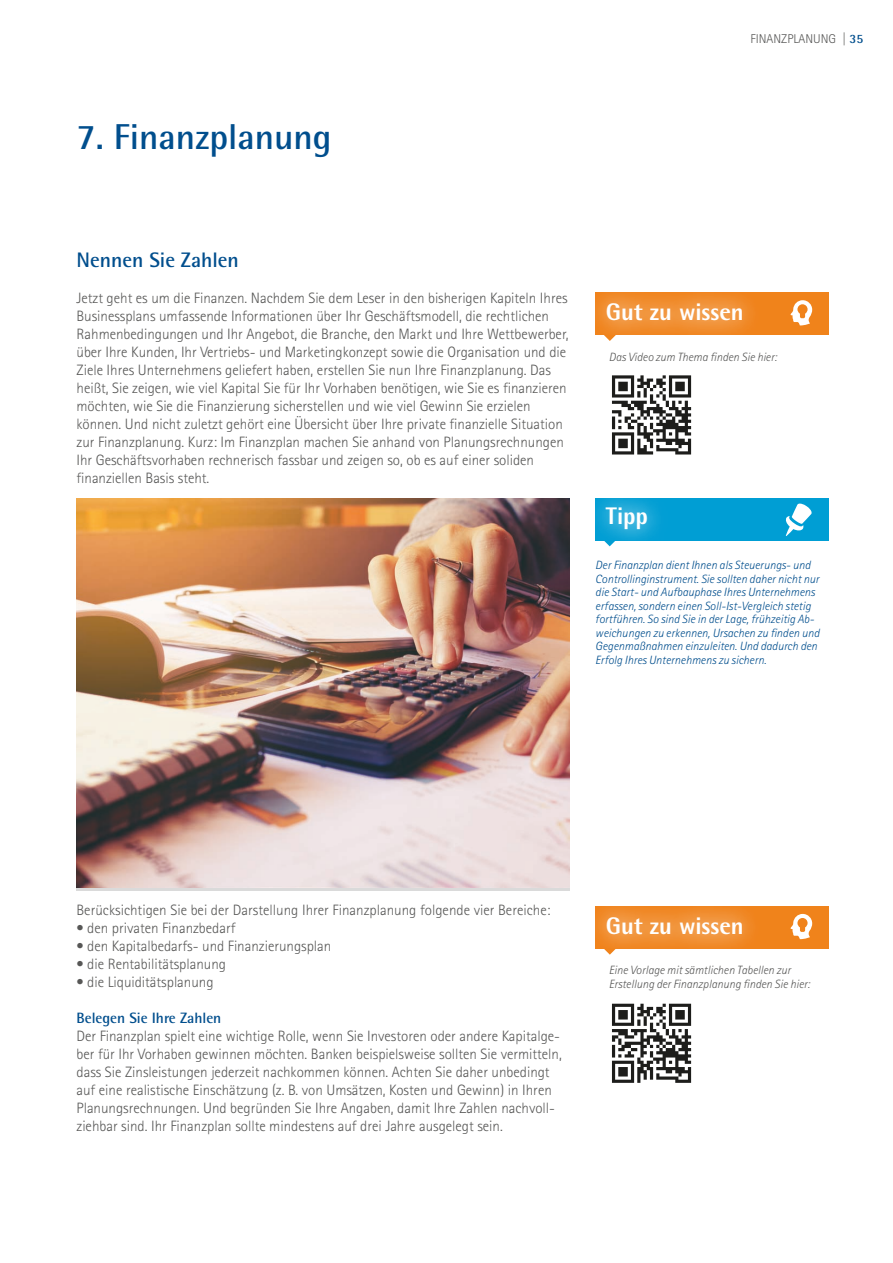
<style>
.page{position:relative;width:893px;height:1263px;background:#fff}
.page>*{position:absolute;margin:0;border:0;box-sizing:border-box;transform-origin:0 0}
.t1{font:700 36px "Rotis Semi Sans Std";color:#004e8d}
.t2{font:800 24px "Rotis Semi Sans Std";letter-spacing:-.005em;color:#fff}
.t3{font:700 21px "Rotis Semi Sans Std";color:#004e8d}
.t4{font:300 15px/18px "Rotis Sans Serif Std";color:#575756}
.t5{font:700 15px "Rotis Semi Sans Std";color:#004e8d}
.t6{font:300 12.75px "Rotis Sans Serif Std";color:#575756}
.t7{font:italic 300 12px/13.5px "Rotis Sans Serif Std";color:#004e8d}
.t8{font:italic 300 12px/13.5px "Rotis Sans Serif Std";color:#575756}
.s1{font-family:"Rotis Semi Sans Std";font-weight:700;color:#004e8d}
</style>
<div class="page">
<img style="left:77px;top:499px;width:493px;height:388px">
<div style="left:595px;top:499px;width:234px;height:42px;background:#009ed4"></div>
<div style="left:581px;top:480px;width:93px;height:75px;background:#fff"></div>
<div style="left:589px;top:488px;width:77px;height:60px;background:#fff;opacity:.75"></div>
<svg style="left:785px;top:503px;width:27px;height:33px"></svg>
<svg style="left:604px;top:540px;width:12px;height:6px"></svg>
<svg style="left:612px;top:1004px;width:79px;height:79px"></svg>
<svg style="left:612px;top:375px;width:80px;height:80px"></svg>
<svg style="left:612px;top:375px;width:79px;height:79px"></svg>
<div style="left:595px;top:906px;width:234px;height:43px;background:#f0831b"></div>
<div style="left:595px;top:292px;width:234px;height:43px;background:#f0831b"></div>
<div style="left:580px;top:890px;width:189px;height:72px;background:#fff"></div>
<div style="left:588px;top:898px;width:173px;height:56px;background:#fff;opacity:.75"></div>
<div style="left:580px;top:276px;width:189px;height:72px;background:#fff"></div>
<div style="left:588px;top:284px;width:173px;height:56px;background:#fff;opacity:.75"></div>
<svg style="left:790px;top:914px;width:22px;height:25px"></svg>
<svg style="left:790px;top:300px;width:22px;height:25px"></svg>
<svg style="left:604px;top:949px;width:12px;height:6px"></svg>
<svg style="left:604px;top:335px;width:12px;height:6px"></svg>
<h1 class="t1" style="left:77px;top:114px;width:256px">7. Finanzplanung</h1>
<p class="t6" style="left:751px;top:31px;width:114px">FINANZPLANUNG | <span class="s1">35</span></p>
<h3 class="t3" style="left:77px;top:247px;width:164px">Nennen Sie Zahlen</h3>
<p class="t4" style="left:77px;top:289px;width:494px">Jetzt geht es um die Finanzen. Nachdem Sie dem Leser in den bisherigen Kapiteln Ihres Businessplans umfassende Informationen über Ihr Geschäftsmodell, die rechtlichen Rahmenbedingungen und Ihr Angebot, die Branche, den Markt und Ihre Wettbewerber, über Ihre Kunden, Ihr Vertriebs- und Marketingkonzept sowie die Organisation und die Ziele Ihres Unternehmens geliefert haben, erstellen Sie nun Ihre Finanzplanung. Das heißt, Sie zeigen, wie viel Kapital Sie für Ihr Vorhaben benötigen, wie Sie es finanzieren möchten, wie Sie die Finanzierung sicherstellen und wie viel Gewinn Sie erzielen können. Und nicht zuletzt gehört eine Übersicht über Ihre private finanzielle Situation zur Finanzplanung. Kurz: Im Finanzplan machen Sie anhand von Planungsrechnungen Ihr Geschäftsvorhaben rechnerisch fassbar und zeigen so, ob es auf einer soliden finanziellen Basis steht.</p>
<h2 class="t2" style="left:606px;top:297px;width:139px">Gut zu wissen</h2>
<p class="t8" style="left:609px;top:350px;width:169px">Das Video zum Thema finden Sie hier:</p>
<h2 class="t2" style="left:606px;top:501px;width:43px">Tipp</h2>
<p class="t7" style="left:595px;top:559px;width:226px">Der Finanzplan dient Ihnen als Steuerungs- und Controllinginstrument. Sie sollten daher nicht nur die Start- und Aufbauphase Ihres Unternehmens erfassen, sondern einen Soll-Ist-Vergleich stetig fortführen. So sind Sie in der Lage, frühzeitig Ab&shy;weichungen zu erkennen, Ursachen zu finden und Gegenmaßnahmen einzuleiten. Und dadurch den Erfolg Ihres Unternehmens zu sichern.</p>
<p class="t4" style="left:77px;top:901px;width:475px">Berücksichtigen Sie bei der Darstellung Ihrer Finanzplanung folgende vier Bereiche:</p>
<p class="t4" style="left:77px;top:919px;width:160px">• den privaten Finanzbedarf</p>
<p class="t4" style="left:77px;top:937px;width:256px">• den Kapitalbedarfs- und Finanzierungsplan</p>
<p class="t4" style="left:77px;top:955px;width:151px">• die Rentabilitätsplanung</p>
<p class="t4" style="left:77px;top:973px;width:139px">• die Liquiditätsplanung</p>
<p class="t5" style="left:77px;top:1009px;width:146px">Belegen Sie Ihre Zahlen</p>
<p class="t4" style="left:77px;top:1027px;width:487px">Der Finanzplan spielt eine wichtige Rolle, wenn Sie Investoren oder andere Kapitalge&shy;ber für Ihr Vorhaben gewinnen möchten. Banken beispielsweise sollten Sie vermitteln, dass Sie Zinsleistungen jederzeit nachkommen können. Achten Sie daher unbedingt auf eine realistische Einschätzung (z. B. von Umsätzen, Kosten und Gewinn) in Ihren Planungsrechnungen. Und begründen Sie Ihre Angaben, damit Ihre Zahlen nachvoll&shy;ziehbar sind. Ihr Finanzplan sollte mindestens auf drei Jahre ausgelegt sein.</p>
<h2 class="t2" style="left:606px;top:910px;width:139px">Gut zu wissen</h2>
<p class="t8" style="left:609px;top:963px;width:203px">Eine Vorlage mit sämtlichen Tabellen zur<br>Erstellung der Finanzplanung finden Sie hier:</p>
</div>
